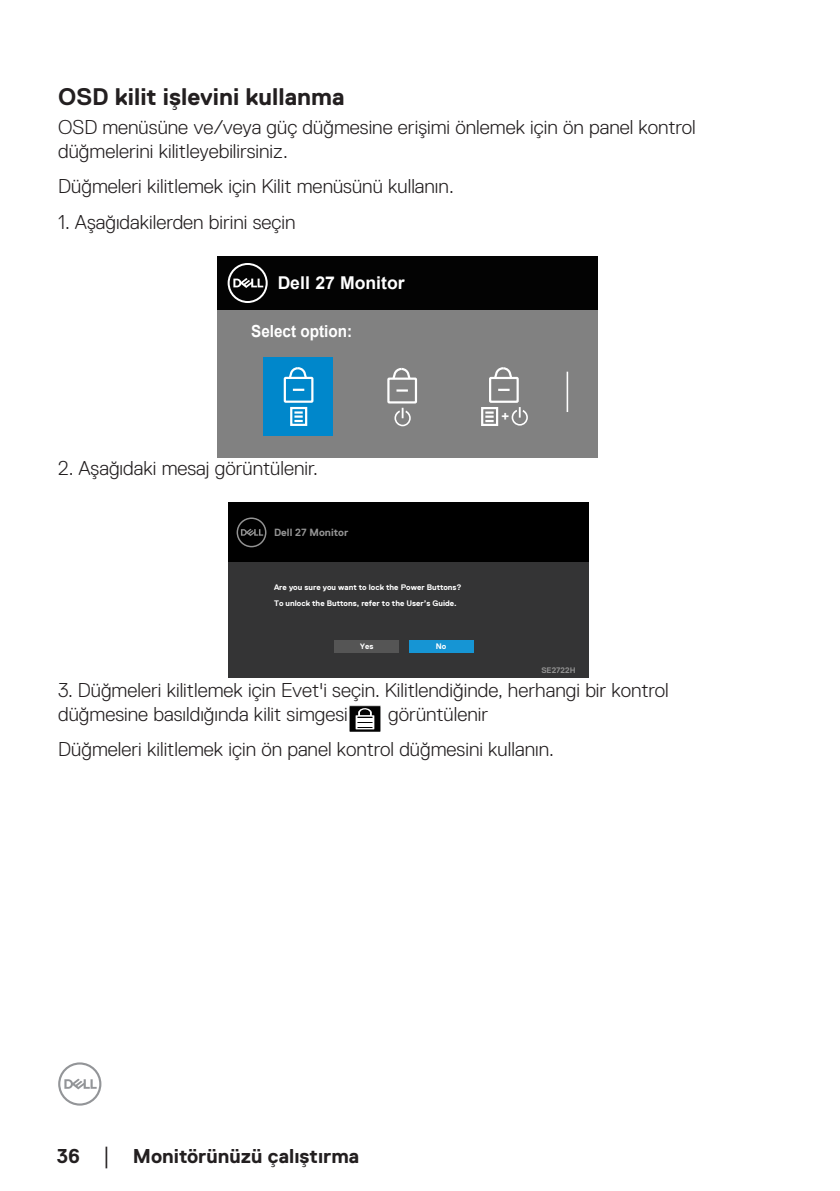
<style>
.page{position:relative;width:840px;height:1191px;background:#fff}
.page>*{position:absolute;margin:0;border:0;box-sizing:border-box;transform-origin:0 0}
.Head2{font:700 24px "Dell Replica";color:#231f20}
.text{font:300 20px/24px "Dell Replica";color:#231f20}
.t1{font:700 20px "Dell Replica";color:#231f20}
.t2{font:700 17.6px "Arial";color:#fff}
.t3{font:700 16.6px "Arial";color:#fff;scale:.92 1}
.t4{font:700 13.2px "Arial";color:#fff}
.t5{font:700 10.4px "Dell Replica";color:#939393}
.t6{font:700 8px/16.2px "Dell Replica";color:#fff}
.t7{font:700 8px "Dell Replica";color:#939393}
.s1{font-family:"Times New Roman";font-weight:400;font-size:18px}
</style>
<div class="page">
<svg style="left:58px;top:1062px;width:43px;height:43px"></svg>
<div style="left:217px;top:310px;width:380px;height:148px;background:#818181"></div>
<div style="left:217px;top:256px;width:380px;height:54px;background:#030303"></div>
<svg style="left:227px;top:263px;width:40px;height:40px"></svg>
<div style="left:387px;top:377px;width:30px;height:26px;border:2px solid #fff"></div>
<svg style="left:396px;top:389px;width:11px;height:2px"></svg>
<svg style="left:391px;top:367px;width:20px;height:13px"></svg>
<svg style="left:394px;top:408px;width:16px;height:18px"></svg>
<div style="left:488px;top:377px;width:30px;height:26px;border:2px solid #fff"></div>
<svg style="left:498px;top:389px;width:11px;height:2px"></svg>
<svg style="left:493px;top:367px;width:20px;height:13px"></svg>
<div style="left:481px;top:407px;width:17px;height:19px;border:2px solid #fff"></div>
<svg style="left:485px;top:411px;width:8px;height:11px"></svg>
<svg style="left:511px;top:407px;width:16px;height:18px"></svg>
<div style="left:263px;top:357px;width:70px;height:78px;background:#0087cb"></div>
<div style="left:283px;top:377px;width:30px;height:26px;border:2px solid #fff"></div>
<svg style="left:293px;top:389px;width:11px;height:2px"></svg>
<svg style="left:288px;top:367px;width:19px;height:13px"></svg>
<div style="left:290px;top:407px;width:17px;height:19px;border:2px solid #fff"></div>
<svg style="left:294px;top:411px;width:8px;height:11px"></svg>
<hr style="left:566px;top:372px;width:2px;height:40px;background:#fff">
<div style="left:228px;top:503px;width:361px;height:59px;background:#000"></div>
<svg style="left:236px;top:517px;width:30px;height:30px"></svg>
<div style="left:228px;top:562px;width:361px;height:116px;background:#343435"></div>
<div style="left:409px;top:640px;width:64px;height:13px;background:#1695d4"></div>
<div style="left:334px;top:640px;width:64px;height:13px;background:#555"></div>
<div style="left:349px;top:705px;width:32px;height:27px;background:#030303"></div>
<div style="left:348px;top:705px;width:33px;height:27px;border:1px solid #fff"></div>
<svg style="left:355px;top:708px;width:19px;height:21px"></svg>
<p class="Head2" style="left:58px;top:84px;width:288px">OSD kilit işlevini kullanma</p>
<p class="text" style="left:58px;top:115px;width:638px">OSD menüsüne ve/veya güç düğmesine erişimi önlemek için ön panel kontrol düğmelerini kilitleyebilirsiniz.</p>
<p class="text" style="left:58px;top:174px;width:397px">Düğmeleri kilitlemek için Kilit menüsünü kullanın.</p>
<p class="text" style="left:58px;top:210px;width:239px">1. Aşağıdakilerden birini seçin</p>
<p class="t2" style="left:278px;top:270px;width:128px">Dell 27 Monitor</p>
<p class="t3" style="left:251px;top:320px;width:111px">Select option:</p>
<p class="text" style="left:58px;top:456px;width:261px">2. Aşağıdaki mesaj görüntülenir.</p>
<p class="t5" style="left:274px;top:526px;width:76px">Dell 27 Monitor</p>
<p class="t6" style="left:274px;top:579px;width:189px">Are you sure you want to lock the Power Buttons?<br>To unlock the Buttons, refer to the User’s Guide.</p>
<p class="t6" style="left:360px;top:638px;width:15px">Yes</p>
<p class="t6" style="left:435px;top:638px;width:12px">No</p>
<p class="t4" style="left:501px;top:407px;width:9px">+</p>
<p class="t7" style="left:541px;top:665px;width:36px">SE2722H</p>
<p class="text" style="left:58px;top:678px;width:611px">3. Düğmeleri kilitlemek için Evet'i seçin. Kilitlendiğinde, herhangi bir kontrol düğmesine basıldığında kilit simgesi</p>
<p class="text" style="left:388px;top:702px;width:101px">görüntülenir</p>
<p class="text" style="left:58px;top:737px;width:497px">Düğmeleri kilitlemek için ön panel kontrol düğmesini kullanın.</p>
<p class="t1" style="left:57px;top:1144px;width:304px">36 <span class="s1">│</span> Monitörünüzü çalıştırma</p>
</div>
